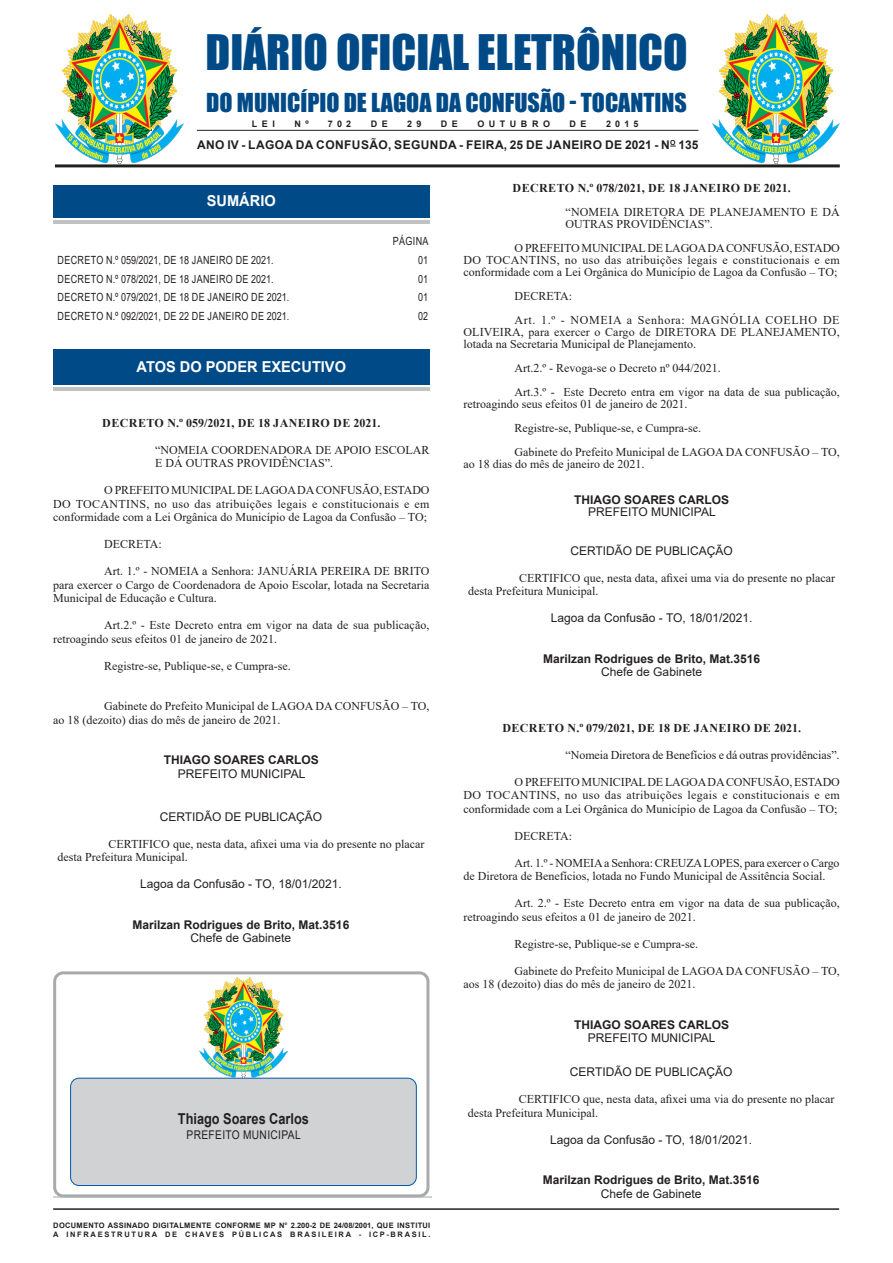
<style>
.page{position:relative;width:893px;height:1263px;background:#fff}
.page>*{position:absolute;margin:0;border:0;box-sizing:border-box;transform-origin:0 0}
.t1{font:45px "Impact";color:#004b87}
.t2{font:24px "Impact";color:#004b87}
.Chancela{font:700 15px "Arial";color:#fff}
.t3{font:700 15px "Arial";color:#231f20;scale:.85 1}
.CORPO_DE_TEXTO{font:12px/13.5px "Times New Roman";color:#231f20}
.EMENTA{font:12px/13.5px "Times New Roman";color:#231f20}
.NOME{font:700 12px "Arial";color:#231f20}
.CIDADE{font:12px "Arial";color:#231f20}
.TITULOS{font:700 12px "Times New Roman";letter-spacing:.035em;color:#231f20}
.CARGO{font:12px "Arial";color:#231f20}
.NOME-2{font:700 12px "Arial";letter-spacing:.035em;color:#231f20}
.CIDADE-2{font:12px "Arial";letter-spacing:.035em;color:#231f20;scale:.85 1}
.Sumario{font:11.25px "Arial";letter-spacing:.035em;color:#231f20;scale:.8 1}
.t4{font:700 9px "Arial";letter-spacing:.5em;color:#231f20}
.t5{font:700 7.5px "Arial";letter-spacing:.04em;color:#231f20}
.t6{font:700 7.5px "Arial";letter-spacing:.225em;color:#231f20}
</style>
<div class="page">
<hr style="left:53px;top:1208px;width:786px;height:2px;background:#231f20">
<hr style="left:55px;top:164px;width:785px;height:3px;background:#231f20">
<hr style="left:197px;top:130px;width:501px;height:1px;background:#231f20">
<div style="left:53px;top:190px;width:376px;height:34px;background:#c1c2c4"></div>
<div style="left:53px;top:187px;width:376px;height:33px;background:#fff"></div>
<div style="left:53px;top:185px;width:376px;height:33px;background:#004b87"></div>
<hr style="left:53px;top:1197px;width:379px;height:1px;background:#d1d2d4">
<img style="left:712px;top:15px;width:128px;height:148px">
<img style="left:56px;top:15px;width:127px;height:148px">
<div style="left:53px;top:971px;width:376px;height:226px;border:3px solid #a8a9ad;border-radius:9px"></div>
<div style="left:71px;top:1078px;width:345px;height:107px;background:#d1d2d4;border-radius:9px"></div>
<div style="left:70px;top:1078px;width:346px;height:108px;border:1px solid #0057a8;border-radius:9px"></div>
<img style="left:199px;top:978px;width:88px;height:100px">
<hr style="left:53px;top:387px;width:376px;height:4px;background:#c1c2c4">
<div style="left:53px;top:351px;width:376px;height:35px;background:#004b87"></div>
<div style="left:53px;top:349px;width:376px;height:35px;background:#004b87"></div>
<p class="t1" style="left:206px;top:18px;width:483px">DIÁRIO OFICIAL ELETRÔNICO</p>
<p class="t2" style="left:206px;top:83px;width:482px">DO MUNICÍPIO DE LAGOA DA CONFUSÃO - TOCANTINS</p>
<p class="t4" style="left:252px;top:118px;width:25px">LEI</p>
<p class="t4" style="left:294px;top:118px;width:16px">N º</p>
<p class="t4" style="left:328px;top:118px;width:25px">702</p>
<p class="t4" style="left:371px;top:118px;width:19px">D E</p>
<p class="t4" style="left:407px;top:118px;width:16px">2 9</p>
<p class="t4" style="left:441px;top:118px;width:19px">D E</p>
<p class="t4" style="left:477px;top:118px;width:74px">OUTUBRO</p>
<p class="t4" style="left:570px;top:118px;width:19px">D E</p>
<p class="t4" style="left:606px;top:118px;width:34px">2015</p>
<p class="NOME-2" style="left:197px;top:137px;width:503px">ANO IV - LAGOA DA CONFUSÃO, SEGUNDA - FEIRA, 25 DE JANEIRO DE 2021 - N<sup>O</sup> 135</p>
<p class="Chancela" style="left:207px;top:190px;width:70px">SUMÁRIO</p>
<p class="Sumario" style="left:393px;top:233px;width:46px">PÁGINA</p>
<p class="Sumario" style="left:58px;top:252px;width:272px">DECRETO N.º 059/2021, DE 18 JANEIRO DE 2021.</p>
<p class="Sumario" style="left:418px;top:252px;width:14px">01</p>
<p class="Sumario" style="left:58px;top:271px;width:272px">DECRETO N.º 078/2021, DE 18 JANEIRO DE 2021.</p>
<p class="Sumario" style="left:418px;top:271px;width:14px">01</p>
<p class="Sumario" style="left:58px;top:290px;width:291px">DECRETO N.º 079/2021, DE 18 DE JANEIRO DE 2021.</p>
<p class="Sumario" style="left:418px;top:290px;width:14px">01</p>
<p class="Sumario" style="left:58px;top:309px;width:291px">DECRETO N.º 092/2021, DE 22 DE JANEIRO DE 2021.</p>
<p class="Sumario" style="left:418px;top:309px;width:14px">02</p>
<p class="Chancela" style="left:137px;top:356px;width:211px">ATOS DO PODER EXECUTIVO</p>
<p class="TITULOS" style="left:102px;top:414px;width:280px">DECRETO N.º 059/2021, DE 18 JANEIRO DE 2021.</p>
<p class="EMENTA" style="left:155px;top:443px;width:276px">“NOMEIA COORDENADORA DE APOIO ESCOLAR<br>E DÁ OUTRAS PROVIDÊNCIAS”.</p>
<p class="CORPO_DE_TEXTO" style="left:53px;top:483px;width:378px;text-align:justify;text-indent:51px">O PREFEITO MUNICIPAL DE LAGOA DA CONFUSÃO, ESTADO DO TOCANTINS, no uso das atribuições legais e constitucionais e em conformidade com a Lei Orgânica do Município de Lagoa da Confusão – TO;</p>
<p class="CORPO_DE_TEXTO" style="left:104px;top:537px;width:59px">DECRETA:</p>
<p class="CORPO_DE_TEXTO" style="left:53px;top:564px;width:378px;text-align:justify;text-indent:51px">Art. 1.º - NOMEIA a Senhora: JANUÁRIA PEREIRA DE BRITO para exercer o Cargo de Coordenadora de Apoio Escolar, lotada na Secretaria Municipal de Educação e Cultura.</p>
<p class="CORPO_DE_TEXTO" style="left:53px;top:618px;width:378px;text-indent:51px">Art.2.º - Este Decreto entra em vigor na data de sua publicação, retroagindo seus efeitos 01 de janeiro de 2021.</p>
<p class="CORPO_DE_TEXTO" style="left:104px;top:659px;width:188px">Registre-se, Publique-se, e Cumpra-se.</p>
<p class="CORPO_DE_TEXTO" style="left:53px;top:699px;width:378px;text-indent:51px">Gabinete do Prefeito Municipal de LAGOA DA CONFUSÃO – TO, ao 18 (dezoito) dias do mês de janeiro de 2021.</p>
<p class="NOME" style="left:164px;top:752px;width:156px">THIAGO SOARES CARLOS</p>
<p class="CARGO" style="left:178px;top:765px;width:129px">PREFEITO MUNICIPAL</p>
<p class="CIDADE" style="left:160px;top:808px;width:164px">CERTIDÃO DE PUBLICAÇÃO</p>
<p class="CORPO_DE_TEXTO" style="left:58px;top:836px;width:368px;text-indent:51px">CERTIFICO que, nesta data, afixei uma via do presente no placar desta Prefeitura Municipal.</p>
<p class="CIDADE" style="left:140px;top:876px;width:203px">Lagoa da Confusão - TO, 18/01/2021.</p>
<p class="NOME" style="left:133px;top:916px;width:218px">Marilzan Rodrigues de Brito, Mat.3516</p>
<p class="CARGO" style="left:191px;top:930px;width:102px">Chefe de Gabinete</p>
<p class="t3" style="left:178px;top:1108px;width:156px">Thiago Soares Carlos</p>
<p class="CIDADE-2" style="left:187px;top:1126px;width:136px">PREFEITO MUNICIPAL</p>
<p class="t5" style="left:53px;top:1220px;width:379px">DOCUMENTO ASSINADO DIGITALMENTE CONFORME MP N° 2.200-2 DE 24/08/2001, QUE INSTITUI</p>
<p class="t6" style="left:53px;top:1229px;width:379px">A INFRAESTRUTURA DE CHAVES PÚBLICAS BRASILEIRA - ICP-BRASIL.</p>
<p class="TITULOS" style="left:513px;top:179px;width:280px">DECRETO N.º 078/2021, DE 18 JANEIRO DE 2021.</p>
<p class="EMENTA" style="left:566px;top:205px;width:276px;line-height:12px">“NOMEIA DIRETORA DE PLANEJAMENTO E DÁ<br>OUTRAS PROVIDÊNCIAS”.</p>
<p class="CORPO_DE_TEXTO" style="left:463px;top:241px;width:378px;line-height:12px;text-align:justify;text-indent:51px">O PREFEITO MUNICIPAL DE LAGOA DA CONFUSÃO, ESTADO DO TOCANTINS, no uso das atribuições legais e constitucionais e em conformidade com a Lei Orgânica do Município de Lagoa da Confusão – TO;</p>
<p class="CORPO_DE_TEXTO" style="left:514px;top:289px;width:59px">DECRETA:</p>
<p class="CORPO_DE_TEXTO" style="left:463px;top:313px;width:378px;line-height:12px;text-align:justify;text-indent:51px">Art. 1.º - NOMEIA a Senhora: MAGNÓLIA COELHO DE OLIVEIRA, para exercer o Cargo de DIRETORA DE PLANEJAMENTO, lotada na Secretaria Municipal de Planejamento.</p>
<p class="CORPO_DE_TEXTO" style="left:514px;top:361px;width:208px">Art.2.º - Revoga-se o Decreto nº 044/2021.</p>
<p class="CORPO_DE_TEXTO" style="left:463px;top:385px;width:378px;line-height:12px;text-indent:51px">Art.3.º - Este Decreto entra em vigor na data de sua publicação, retroagindo seus efeitos 01 de janeiro de 2021.</p>
<p class="CORPO_DE_TEXTO" style="left:514px;top:421px;width:188px">Registre-se, Publique-se, e Cumpra-se.</p>
<p class="CORPO_DE_TEXTO" style="left:463px;top:445px;width:378px;line-height:12px;text-indent:51px">Gabinete do Prefeito Municipal de LAGOA DA CONFUSÃO – TO, ao 18 dias do mês de janeiro de 2021.</p>
<p class="NOME" style="left:574px;top:491px;width:156px">THIAGO SOARES CARLOS</p>
<p class="CARGO" style="left:588px;top:503px;width:129px">PREFEITO MUNICIPAL</p>
<p class="CIDADE" style="left:570px;top:542px;width:164px">CERTIDÃO DE PUBLICAÇÃO</p>
<p class="CORPO_DE_TEXTO" style="left:468px;top:571px;width:368px;text-indent:51px">CERTIFICO que, nesta data, afixei uma via do presente no placar desta Prefeitura Municipal.</p>
<p class="CIDADE" style="left:551px;top:610px;width:203px">Lagoa da Confusão - TO, 18/01/2021.</p>
<p class="NOME" style="left:543px;top:650px;width:218px">Marilzan Rodrigues de Brito, Mat.3516</p>
<p class="CARGO" style="left:601px;top:664px;width:102px">Chefe de Gabinete</p>
<p class="TITULOS" style="left:502px;top:719px;width:300px">DECRETO N.º 079/2021, DE 18 DE JANEIRO DE 2021.</p>
<p class="EMENTA" style="left:566px;top:748px;width:276px">“Nomeia Diretora de Benefícios e dá outras providências”.</p>
<p class="CORPO_DE_TEXTO" style="left:463px;top:775px;width:378px;text-align:justify;text-indent:51px">O PREFEITO MUNICIPAL DE LAGOA DA CONFUSÃO, ESTADO DO TOCANTINS, no uso das atribuições legais e constitucionais e em conformidade com a Lei Orgânica do Município de Lagoa da Confusão – TO;</p>
<p class="CORPO_DE_TEXTO" style="left:514px;top:829px;width:59px">DECRETA:</p>
<p class="CORPO_DE_TEXTO" style="left:463px;top:856px;width:378px;text-indent:51px">Art. 1.º - NOMEIA a Senhora: CREUZA LOPES, para exercer o Cargo de Diretora de Benefícios, lotada no Fundo Municipal de Assitência Social.</p>
<p class="CORPO_DE_TEXTO" style="left:463px;top:896px;width:378px;text-indent:51px">Art. 2.º - Este Decreto entra em vigor na data de sua publicação, retroagindo seus efeitos a 01 de janeiro de 2021.</p>
<p class="CORPO_DE_TEXTO" style="left:514px;top:937px;width:185px">Registre-se, Publique-se e Cumpra-se.</p>
<p class="CORPO_DE_TEXTO" style="left:463px;top:964px;width:378px;text-indent:51px">Gabinete do Prefeito Municipal de LAGOA DA CONFUSÃO – TO, aos 18 (dezoito) dias do mês de janeiro de 2021.</p>
<p class="NOME" style="left:574px;top:1016px;width:156px">THIAGO SOARES CARLOS</p>
<p class="CARGO" style="left:588px;top:1030px;width:129px">PREFEITO MUNICIPAL</p>
<p class="CIDADE" style="left:570px;top:1064px;width:164px">CERTIDÃO DE PUBLICAÇÃO</p>
<p class="CORPO_DE_TEXTO" style="left:468px;top:1092px;width:368px;text-indent:51px">CERTIFICO que, nesta data, afixei uma via do presente no placar desta Prefeitura Municipal.</p>
<p class="CIDADE" style="left:550px;top:1131px;width:203px">Lagoa da Confusão - TO, 18/01/2021.</p>
<p class="NOME" style="left:543px;top:1171px;width:218px">Marilzan Rodrigues de Brito, Mat.3516</p>
<p class="CARGO" style="left:601px;top:1185px;width:102px">Chefe de Gabinete</p>
</div>
